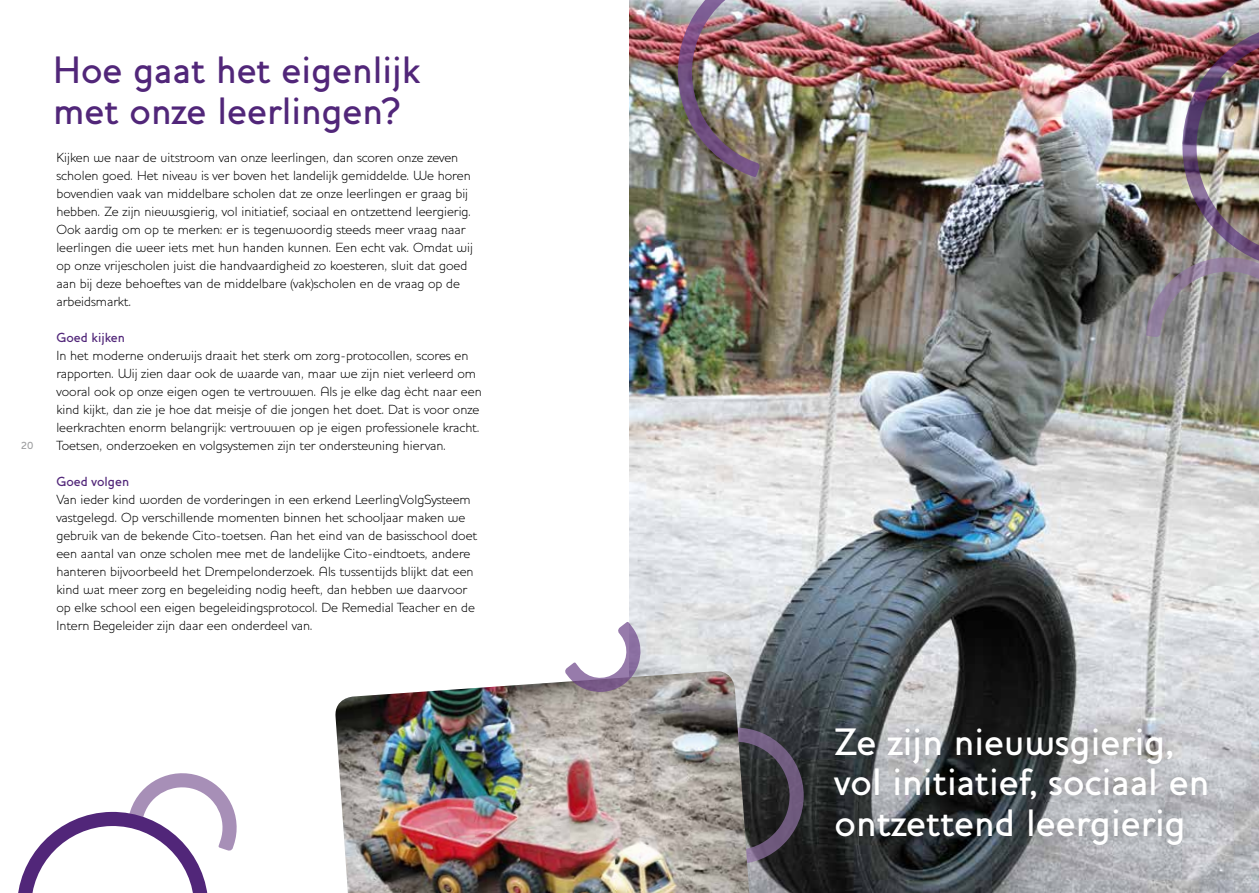
<style>
.page{position:relative;width:1259px;height:893px;background:#fff}
.page>*{position:absolute;margin:0;border:0;box-sizing:border-box;transform-origin:0 0}
.t1{font:500 39px/40.5px "Houschka";color:#fff}
.t2{font:500 39px/40.5px "Houschka";color:#512679}
.t3{font:300 13.5px/18px "Houschka";color:#000}
.t4{font:500 13.5px "Houschka";color:#512679}
.t5{font:500 10.5px "Houschka";color:#9c9d9f}
</style>
<div class="page">
<img style="left:629px;top:0;width:630px;height:893px">
<img style="left:663px;top:0;width:169px;height:177px">
<svg style="left:18px;top:773px;width:219px;height:120px"></svg>
<svg style="left:749px;top:728px;width:54px;height:136px;background:#3e3944"></svg>
<img style="left:1145px;top:23px;width:114px;height:334px">
<img style="left:335px;top:671px;width:414px;height:222px">
<svg style="left:563px;top:621px;width:82px;height:76px"></svg>
<div style="left:817px;top:710px;width:408px;height:153px;background:#000;opacity:.4"></div>
<p class="t5" style="left:21px;top:441px;width:14px">20</p>
<h1 class="t2" style="left:53px;top:54px;width:368px">Hoe gaat het eigenlijk met onze leerlingen?</h1>
<p class="t3" style="left:56px;top:150px;width:418px">Kijken we naar de uitstroom van onze leerlingen, dan scoren onze zeven scholen goed. Het niveau is ver boven het landelijk gemiddelde. We horen bovendien vaak van middelbare scholen dat ze onze leerlingen er graag bij hebben. Ze zijn nieuwsgierig, vol initiatief, sociaal en ontzettend leergierig.<br>Ook aardig om op te merken: er is tegenwoordig steeds meer vraag naar leerlingen die weer iets met hun handen kunnen. Een echt vak. Omdat wij op onze vrijescholen juist die handvaardigheid zo koesteren, sluit dat goed aan bij deze behoeftes van de middelbare (vak)scholen en de vraag op de arbeidsmarkt.</p>
<p class="t4" style="left:56px;top:333px;width:70px">Goed kijken</p>
<p class="t3" style="left:56px;top:348px;width:427px">In het moderne onderwijs draait het sterk om zorg-protocollen, scores en rapporten. Wij zien daar ook de waarde van, maar we zijn niet verleerd om vooral ook op onze eigen ogen te vertrouwen. Als je elke dag ècht naar een kind kijkt, dan zie je hoe dat meisje of die jongen het doet. Dat is voor onze leerkrachten enorm belangrijk: vertrouwen op je eigen professionele kracht.<br>Toetsen, onderzoeken en volgsystemen zijn ter ondersteuning hiervan.</p>
<p class="t4" style="left:56px;top:477px;width:74px">Goed volgen</p>
<p class="t3" style="left:56px;top:492px;width:422px">Van ieder kind worden de vorderingen in een erkend LeerlingVolgSysteem vastgelegd. Op verschillende momenten binnen het schooljaar maken we gebruik van de bekende Cito-toetsen. Aan het eind van de basisschool doet een aantal van onze scholen mee met de landelijke Cito-eindtoets, andere hanteren bijvoorbeeld het Drempelonderzoek. Als tussentijds blijkt dat een kind wat meer zorg en begeleiding nodig heeft, dan hebben we daarvoor op elke school een eigen begeleidingsprotocol. De Remedial Teacher en de Intern Begeleider zijn daar een onderdeel van.</p>
<h1 class="t1" style="left:834px;top:726px;width:376px">Ze zijn nieuwsgierig, vol initiatief, sociaal en ontzettend leergierig</h1>
</div>
